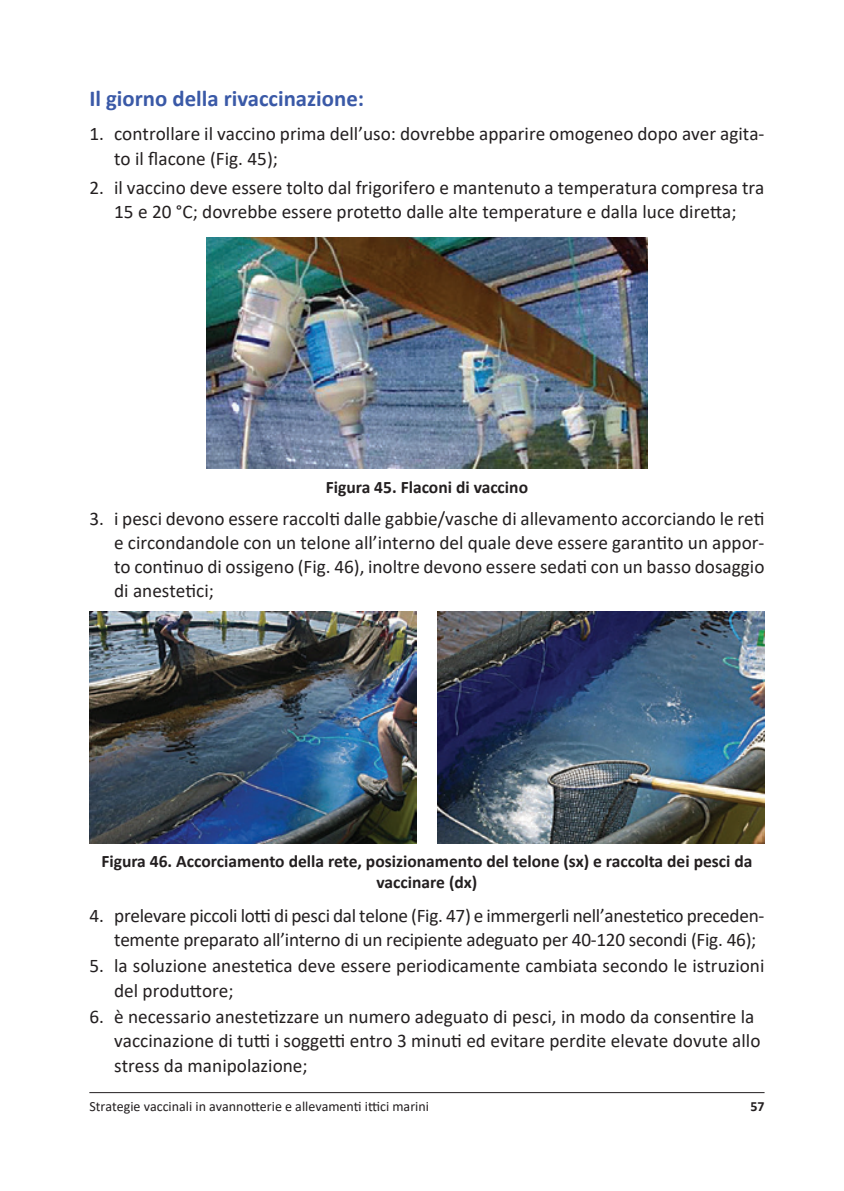
<style>
.page{position:relative;width:844px;height:1191px;background:#fff}
.page>*{position:absolute;margin:0;border:0;box-sizing:border-box;transform-origin:0 0}
.t1{font:700 22.75px "Calibri";color:#3a59a7}
.t2{font:19.25px/24.2px "Calibri";color:#231f20}
.t3{font:700 17.5px/21px "Calibri";color:#231f20;text-align:center}
.t4{font:14px "Calibri";color:#231f20}
.t5{font:700 14px "Calibri";color:#231f20}
</style>
<div class="page">
<hr style="left:89px;top:1092px;width:675px;height:1px;background:#231f20">
<img style="left:206px;top:237px;width:441px;height:232px">
<img style="left:89px;top:611px;width:327px;height:232px">
<img style="left:437px;top:611px;width:327px;height:232px">
<p class="t1" style="left:89px;top:83px;width:276px">Il giorno della rivaccinazione:</p>
<p class="t2" style="left:114px;top:121px;width:651px;text-indent:-25px">1. controllare il vaccino prima dell’uso: dovrebbe apparire omogeneo dopo aver agita&shy;to il flacone (Fig. 45);</p>
<p class="t2" style="left:89px;top:175px;width:676px;text-align:center">2. il vaccino deve essere tolto dal frigorifero e mantenuto a temperatura compresa tra<br>15 e 20 °C; dovrebbe essere protetto dalle alte temperature e dalla luce diretta;</p>
<p class="t3" style="left:326px;top:476px;width:204px">Figura 45. Flaconi di vaccino</p>
<p class="t2" style="left:114px;top:506px;width:651px;text-align:justify;text-indent:-25px">3. i pesci devono essere raccolti dalle gabbie/vasche di allevamento accorciando le reti e circondandole con un telone all’interno del quale deve essere garantito un appor&shy;to continuo di ossigeno (Fig. 46), inoltre devono essere sedati con un basso dosaggio di anestetici;</p>
<p class="t3" style="left:101px;top:850px;width:652px">Figura 46. Accorciamento della rete, posizionamento del telone (sx) e raccolta dei pesci da vaccinare (dx)</p>
<p class="t2" style="left:114px;top:902px;width:651px;text-indent:-25px">4. prelevare piccoli lotti di pesci dal telone (Fig. 47) e immergerli nell’anestetico preceden&shy;temente preparato all’interno di un recipiente adeguato per 40-120 secondi (Fig. 46);</p>
<p class="t2" style="left:114px;top:953px;width:651px;text-indent:-25px">5. la soluzione anestetica deve essere periodicamente cambiata secondo le istruzioni del produttore;</p>
<p class="t2" style="left:114px;top:1004px;width:647px;text-indent:-25px">6. è necessario anestetizzare un numero adeguato di pesci, in modo da consentire la vaccinazione di tutti i soggetti entro 3 minuti ed evitare perdite elevate dovute allo stress da manipolazione;</p>
<p class="t4" style="left:89px;top:1096px;width:341px">Strategie vaccinali in avannotterie e allevamenti ittici marini</p>
<p class="t5" style="left:750px;top:1096px;width:16px">57</p>
</div>
